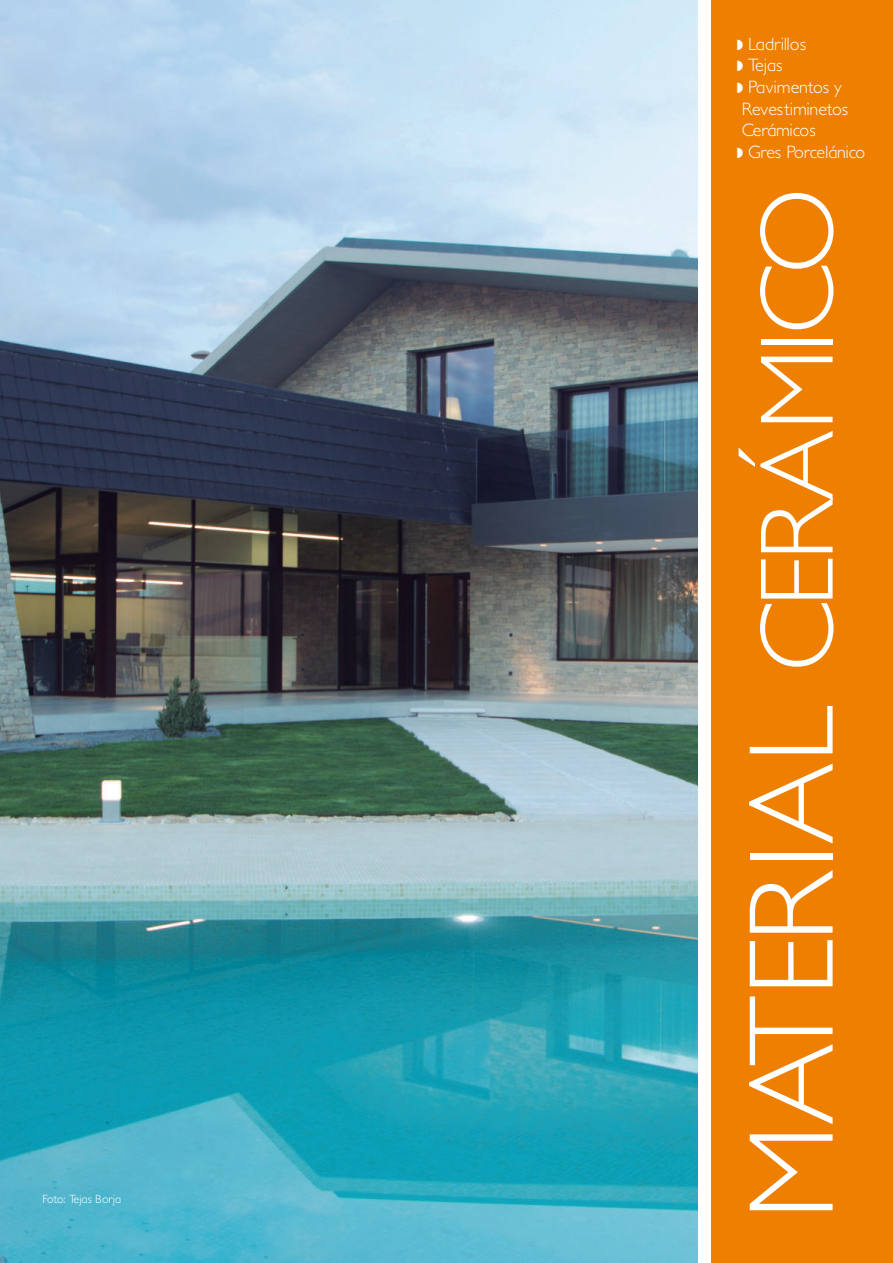
<style>
.page{position:relative;width:893px;height:1263px;background:#fff}
.page>*{position:absolute;margin:0;border:0;box-sizing:border-box;transform-origin:0 0}
.t1{font:300 121.5px "Petita";color:#fff}
.t2{font:300 18px "Petita";color:#fff}
.t3{font:300 12px "Petita";color:#fff}
.s1{font-size:105px}
</style>
<div class="page">
<img style="left:0;top:0;width:697px;height:1263px">
<div style="left:712px;top:0;width:181px;height:1263px;background:#ee7f00"></div>
<p class="t3" style="left:43px;top:1192px;width:80px">Foto: Tejas Borja</p>
<p class="t2" style="left:748px;top:34px;width:59px">Ladrillos</p>
<p class="t2" style="left:748px;top:55px;width:36px">Tejas</p>
<p class="t2" style="left:748px;top:77px;width:95px">Pavimentos y</p>
<p class="t2" style="left:742px;top:98px;width:108px">Revestiminetos</p>
<p class="t2" style="left:742px;top:120px;width:76px">Cerámicos</p>
<p class="t2" style="left:748px;top:142px;width:119px">Gres Porcelánico</p>
<h1 class="t1" style="left:724px;top:1219px;width:1033px;rotate:-90deg">MATERIAL <span class="s1">CERÁMICO</span></h1>
</div>
